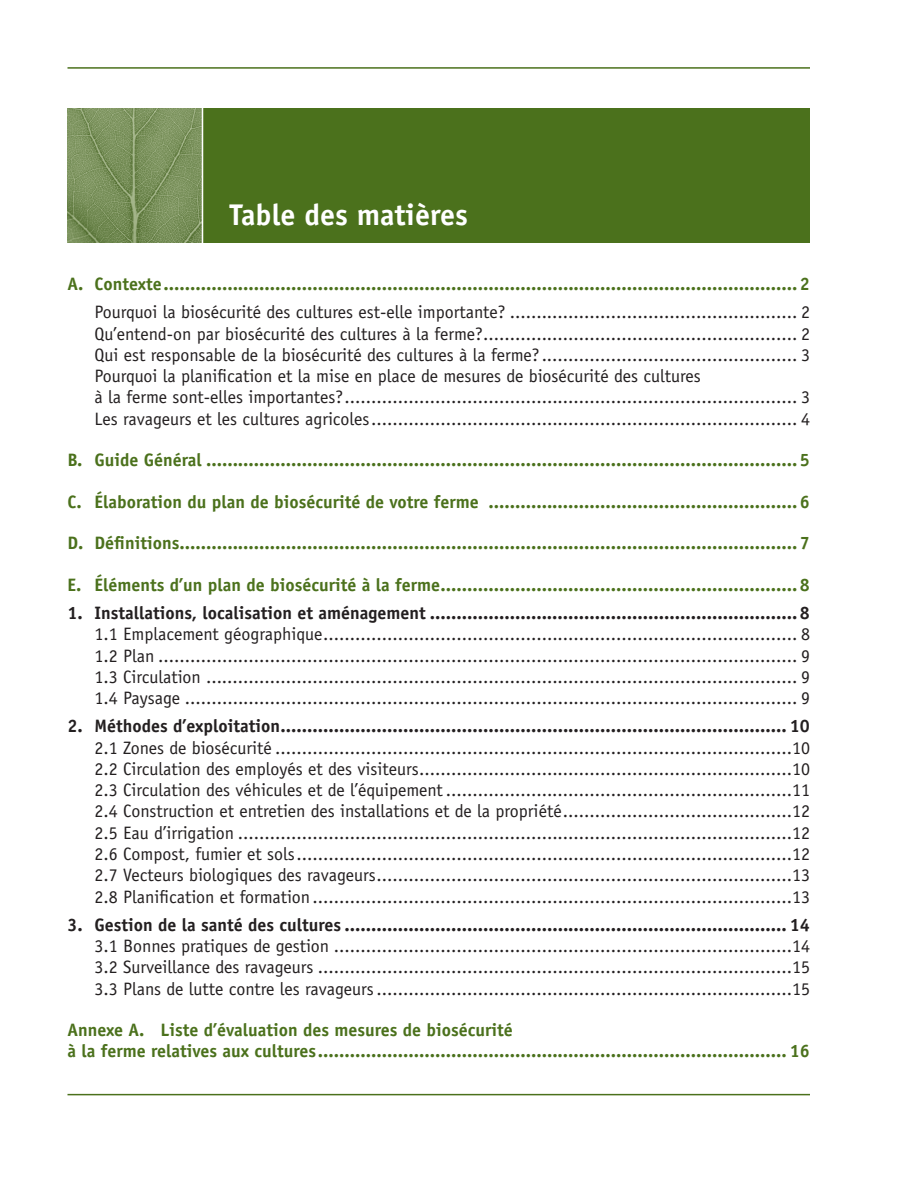
<style>
.page{position:relative;width:918px;height:1188px;background:#fff}
.page>*{position:absolute;margin:0;border:0;box-sizing:border-box;transform-origin:0 0}
.t1{font:700 30px "Officina Sans";color:#fff}
.TofC{font:18px/21.3px "Officina Sans";color:#231f20}
.TofC1{font:700 18px/21.3px "Officina Sans";color:#4b711c}
.TofC1-2{font:18px/21.3px "Officina Sans";color:#231f20}
.TofC-2{font:700 18px "Officina Sans";color:#231f20}
.TofC1-3{font:700 18px "Officina Sans";color:#231f20}
</style>
<div class="page">
<hr style="left:68px;top:67px;width:742px;height:2px;background:#4b711c">
<hr style="left:68px;top:1094px;width:742px;height:1px;background:#4b711c">
<div style="left:68px;top:108px;width:742px;height:135px;background:#4b711c"></div>
<img style="left:68px;top:108px;width:134px;height:135px">
<hr style="left:202px;top:108px;width:1px;height:135px;background:#fff">
<p class="t1" style="left:230px;top:196px;width:240px">Table des matières</p>
<p class="TofC1" style="left:68px;top:273px;width:744px">A. Contexte....................................................................................................................... 2</p>
<p class="TofC1-2" style="left:94px;top:302px;width:717px">Pourquoi la biosécurité des cultures est-elle importante? ...................................................... 2<br>Qu’entend-on par biosécurité des cultures à la ferme?........................................................... 2<br>Qui est responsable de la biosécurité des cultures à la ferme? ................................................ 3<br>Pourquoi la planification et la mise en place de mesures de biosécurité des cultures<br>à la ferme sont-elles importantes?..................................................................................... 3<br>Les ravageurs et les cultures agricoles................................................................................ 4</p>
<p class="TofC1" style="left:68px;top:449px;width:744px">B. Guide Général ............................................................................................................... 5</p>
<p class="TofC1" style="left:68px;top:491px;width:744px">C. Élaboration du plan de biosécurité de votre ferme .......................................................... 6</p>
<p class="TofC1" style="left:68px;top:532px;width:744px">D. Définitions.................................................................................................................... 7</p>
<p class="TofC1" style="left:68px;top:574px;width:744px">E. Éléments d’un plan de biosécurité à la ferme................................................................... 8</p>
<p class="TofC1-3" style="left:68px;top:602px;width:744px">1. Installations, localisation et aménagement ..................................................................... 8</p>
<p class="TofC" style="left:94px;top:624px;width:717px">1.1 Emplacement géographique......................................................................................... 8</p>
<p class="TofC" style="left:94px;top:645px;width:717px">1.2 Plan ........................................................................................................................ 9</p>
<p class="TofC" style="left:94px;top:666px;width:717px">1.3 Circulation ............................................................................................................... 9</p>
<p class="TofC" style="left:94px;top:687px;width:717px">1.4 Paysage ................................................................................................................... 9</p>
<p class="TofC-2" style="left:68px;top:715px;width:744px">2. Méthodes d’exploitation............................................................................................... 10</p>
<p class="TofC" style="left:94px;top:737px;width:717px">2.1 Zones de biosécurité .................................................................................................10</p>
<p class="TofC" style="left:94px;top:758px;width:717px">2.2 Circulation des employés et des visiteurs......................................................................10<br>2.3 Circulation des véhicules et de l’équipement .................................................................11</p>
<p class="TofC" style="left:94px;top:801px;width:717px">2.4 Construction et entretien des installations et de la propriété...........................................12</p>
<p class="TofC" style="left:94px;top:822px;width:717px;text-align:justify">2.5 Eau d’irrigation ........................................................................................................12<br>2.6 Compost, fumier et sols.............................................................................................12<br>2.7 Vecteurs biologiques des ravageurs..............................................................................13</p>
<p class="TofC" style="left:94px;top:886px;width:717px">2.8 Planification et formation ..........................................................................................13</p>
<p class="TofC-2" style="left:68px;top:913px;width:744px">3. Gestion de la santé des cultures ................................................................................... 14</p>
<p class="TofC" style="left:94px;top:935px;width:717px">3.1 Bonnes pratiques de gestion ......................................................................................14</p>
<p class="TofC" style="left:94px;top:957px;width:717px">3.2 Surveillance des ravageurs .........................................................................................15</p>
<p class="TofC" style="left:94px;top:978px;width:717px">3.3 Plans de lutte contre les ravageurs..............................................................................15</p>
<p class="TofC1" style="left:68px;top:1019px;width:744px">Annexe A. Liste d’évaluation des mesures de biosécurité<br>à la ferme relatives aux cultures........................................................................................ 16</p>
</div>
